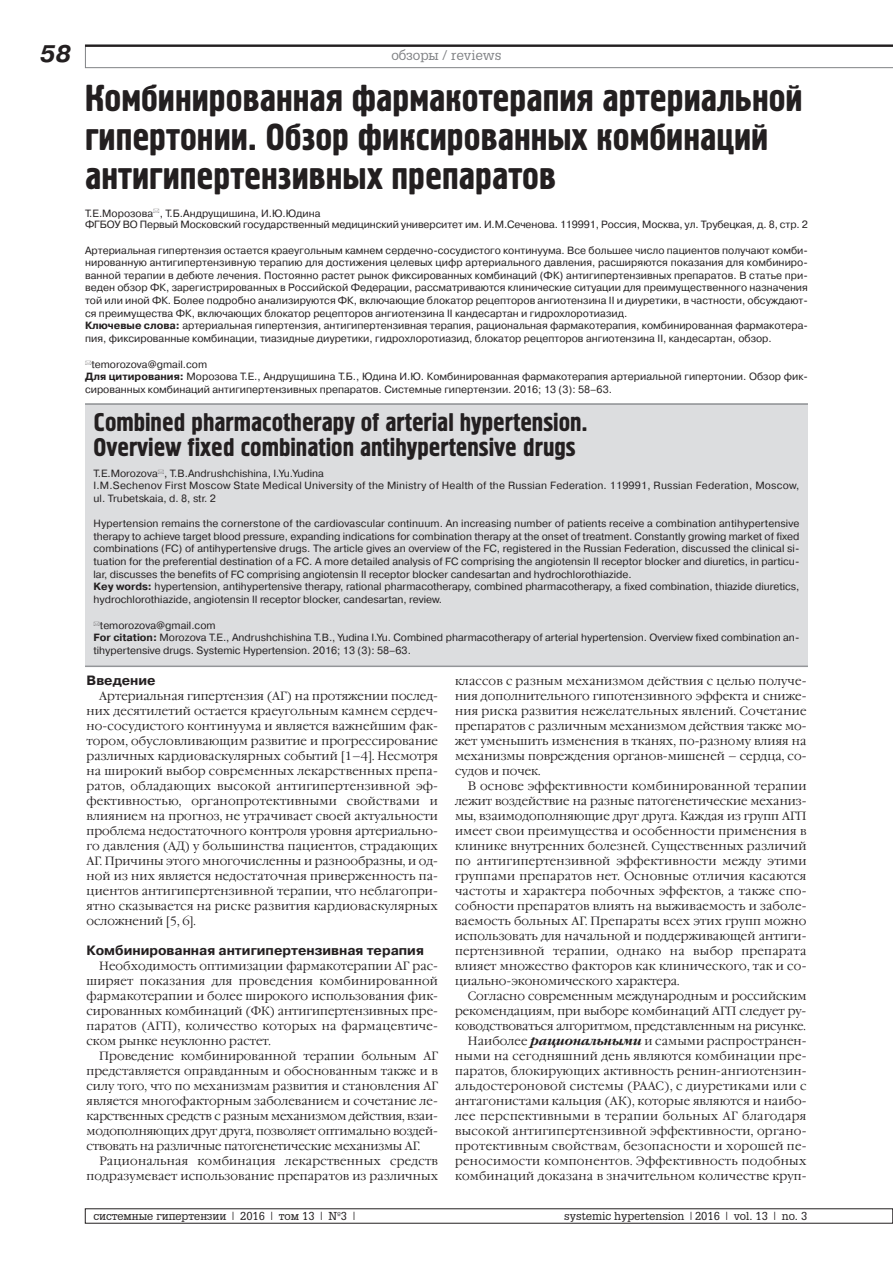
<style>
.page{position:relative;width:893px;height:1263px;background:#fff}
.page>*{position:absolute;margin:0;border:0;box-sizing:border-box;transform-origin:0 0}
.t1{font:37.5px/39px "Hermes C";color:#231f20}
.t2{font:25.5px/25.5px "Hermes C";color:#231f20}
.t3{font:italic 700 24px "Pragmatica C";color:#231f20}
.t4{font:700 13.5px "Pragmatica C";color:#231f20}
.t5{font:13.5px "AG Gloria";color:#808285}
.t6{font:300 12px/15px "Garamond C";letter-spacing:.015em;color:#231f20;text-align:justify}
.t7{font:11.25px "AG Gloria";color:#231f20}
.t8{font:10.5px/12.6px "Pragmatica C";color:#231f20}
.t9{font:10.5px/12.1px "Pragmatica C";letter-spacing:.02em;color:#231f20}
.s1{font-weight:700}
.s2{font-weight:700;font-style:italic}
</style>
<div class="page">
<div style="left:85px;top:403px;width:723px;height:264px;background:#dcdddf"></div>
<hr style="left:85px;top:403px;width:723px;height:2px;background:#939598">
<hr style="left:85px;top:665px;width:723px;height:2px;background:#939598">
<svg style="left:85px;top:47px;width:808px;height:21px"></svg>
<hr style="left:85px;top:45px;width:808px;height:2px;background:#231f20">
<h3 class="t3" style="left:40px;top:39px;width:33px">58</h3>
<p class="t5" style="left:391px;top:47px;width:112px">обзоры / reviews</p>
<h1 class="t1" style="left:85px;top:79px;width:719px">Комбинированная фармакотерапия артериальной гипертонии. Обзор фиксированных комбинаций антигипертензивных препаратов</h1>
<p class="t8" style="left:85px;top:207px;width:724px;line-height:11.9px">Т.Е.Морозова , Т.Б.Андрущишина, И.Ю.Юдина<br>ФГБОУ ВО Первый Московский государственный медицинский университет им. И.М.Сеченова. 119991, Россия, Москва, ул. Трубецкая, д. 8, стр. 2</p>
<p class="t8" style="left:85px;top:244px;width:724px">Артериальная гипертензия остается краеугольным камнем сердечно-сосудистого континуума. Все большее число пациентов получают комби&shy;нированную антигипертензивную терапию для достижения целевых цифр артериального давления, расширяются показания для комбиниро&shy;ванной терапии в дебюте лечения. Постоянно растет рынок фиксированных комбинаций (ФК) антигипертензивных препаратов. В статье при&shy;веден обзор ФК, зарегистрированных в Российской Федерации, рассматриваются клинические ситуации для преимущественного назначения той или иной ФК. Более подробно анализируются ФК, включающие блокатор рецепторов ангиотензина II и диуретики, в частности, обсуждают&shy;ся преимущества ФК, включающих блокатор рецепторов ангиотензина II кандесартан и гидрохлоротиазид.<br><span class="s1">Ключевые слова:</span> артериальная гипертензия, антигипертензивная терапия, рациональная фармакотерапия, комбинированная фармакотера&shy;пия, фиксированные комбинации, тиазидные диуретики, гидрохлоротиазид, блокатор рецепторов ангиотензина II, кандесартан, обзор.</p>
<p class="t8" style="left:85px;top:358px;width:724px;line-height:12.1px;text-indent:6px">temorozova@gmail.com<br><span class="s1">Для цитирования:</span> Морозова Т.Е., Андрущишина Т.Б., Юдина И.Ю. Комбинированная фармакотерапия артериальной гипертонии. Обзор фик&shy;сированных комбинаций антигипертензивных препаратов. Системные гипертензии. 2016; 13 (3): 58–63.</p>
<h2 class="t2" style="left:94px;top:409px;width:496px">Combined pharmacotherapy of arterial hypertension.<br>Overview fixed combination antihypertensive drugs</h2>
<p class="t9" style="left:94px;top:468px;width:707px">T.E.Morozova , T.B.Andrushchishina, I.Yu.Yudinа<br>I.M.Sechenov First Moscow State Medical University of the Ministry of Health of the Russian Federation. 119991, Russian Federation, Moscow, ul. Trubetskaia, d. 8, str. 2</p>
<p class="t8" style="left:94px;top:517px;width:707px">Hypertension remains the cornerstone of the cardiovascular continuum. An increasing number of patients receive a combination antihypertensive therapy to achieve target blood pressure, expanding indications for combination therapy at the onset of treatment. Constantly growing market of fixed combinations (FC) of antihypertensive drugs. The article gives an overview of the FC, registered in the Russian Federation, discussed the clinical si&shy;tuation for the preferential destination of a FC. A more detailed analysis of FC comprising the angiotensin II receptor blocker and diuretics, in particu&shy;lar, discusses the benefits of FC comprising angiotensin II receptor blocker candesartan and hydrochlorothiazide.<br><span class="s1">Key words:</span> hypertension, antihypertensive therapy, rational pharmacotherapy, combined pharmacotherapy, a fixed combination, thiazide diuretics, hydrochlorothiazide, angiotensin II receptor blocker, candesartan, review.</p>
<p class="t8" style="left:94px;top:619px;width:707px;line-height:12.1px;text-indent:6px">temorozova@gmail.com<br><span class="s1">For citation:</span> Morozova T.E., Andrushchishina T.B., Yudinа I.Yu. Combined pharmacotherapy of arterial hypertension. Overview fixed combination an&shy;tihypertensive drugs. Systemic Hypertension. 2016; 13 (3): 58–63.</p>
<p class="t4" style="left:87px;top:672px;width:71px">Введение</p>
<p class="t6" style="left:87px;top:688px;width:353px;text-indent:13px">Артериальная гипертензия (АГ) на протяжении послед&shy;них десятилетий остается краеугольным камнем сердеч&shy;но-сосудистого континуума и является важнейшим фак&shy;тором, обусловливающим развитие и прогрессирование различных кардиоваскулярных событий [1–4]. Несмотря на широкий выбор современных лекарственных препа&shy;ратов, обладающих высокой антигипертензивной эф&shy;фективностью, органопротективными свойствами и влиянием на прогноз, не утрачивает своей актуальности проблема недостаточного контроля уровня артериально&shy;го давления (АД) у большинства пациентов, страдающих АГ. Причины этого многочисленны и разнообразны, и од&shy;ной из них является недостаточная приверженность па&shy;циентов антигипертензивной терапии, что неблагопри&shy;ятно сказывается на риске развития кардиоваскулярных осложнений [5, 6].</p>
<p class="t4" style="left:87px;top:942px;width:339px">Комбинированная антигипертензивная терапия</p>
<p class="t6" style="left:87px;top:958px;width:353px;text-indent:13px">Необходимость оптимизации фармакотерапии АГ рас&shy;ширяет показания для проведения комбинированной фармакотерапии и более широкого использования фик&shy;сированных комбинаций (ФК) антигипертензивных пре&shy;паратов (АГП), количество которых на фармацевтиче&shy;ском рынке неуклонно растет.</p>
<p class="t6" style="left:87px;top:1048px;width:353px;text-indent:13px">Проведение комбинированной терапии больным АГ представляется оправданным и обоснованным также и в силу того, что по механизмам развития и становления АГ является многофакторным заболеванием и сочетание ле&shy;карственных средств с разным механизмом действия, взаи&shy;модополняющих друг друга, позволяет оптимально воздей&shy;ствовать на различные патогенетические механизмы АГ.</p>
<p class="t6" style="left:87px;top:1153px;width:353px;text-align:right">Рациональная комбинация лекарственных средств подразумевает использование препаратов из различных</p>
<p class="t6" style="left:455px;top:673px;width:353px">классов с разным механизмом действия с целью получе&shy;ния дополнительного гипотензивного эффекта и сниже&shy;ния риска развития нежелательных явлений. Сочетание препаратов с различным механизмом действия также мо&shy;жет уменьшить изменения в тканях, по-разному влияя на механизмы повреждения органов-мишеней – сердца, со&shy;судов и почек.</p>
<p class="t6" style="left:455px;top:778px;width:353px;text-indent:13px">В основе эффективности комбинированной терапии лежит воздействие на разные патогенетические механиз&shy;мы, взаимодополняющие друг друга. Каждая из групп АГП имеет свои преимущества и особенности применения в клинике внутренних болезней. Существенных различий по антигипертензивной эффективности между этими группами препаратов нет. Основные отличия касаются частоты и характера побочных эффектов, а также спо&shy;собности препаратов влиять на выживаемость и заболе&shy;ваемость больных АГ. Препараты всех этих групп можно использовать для начальной и поддерживающей антиги&shy;пертензивной терапии, однако на выбор препарата влияет множество факторов как клинического, так и со&shy;циально-экономического характера.</p>
<p class="t6" style="left:455px;top:988px;width:353px;text-align:right">Согласно современным международным и российским рекомендациям, при выборе комбинаций АГП следует ру&shy;ководствоваться алгоритмом, представленным на рисунке.<br>Наиболее <span class="s2">рациональными</span> и самыми распространен&shy;ными на сегодняшний день являются комбинации пре&shy;паратов, блокирующих активность ренин-ангиотензин&shy;альдостероновой системы (РААС), с диуретиками или с антагонистами кальция (АК), которые являются и наибо&shy;лее перспективными в терапии больных АГ благодаря высокой антигипертензивной эффективности, органо&shy;протективным свойствам, безопасности и хорошей пе&shy;реносимости компонентов. Эффективность подобных комбинаций доказана в значительном количестве круп-</p>
<p class="t7" style="left:94px;top:1209px;width:266px">системные гипертензии | 2016 | том 13 | №3 |</p>
<p class="t7" style="left:564px;top:1209px;width:245px">systemic hypertension |2016 | vol. 13 | no. 3</p>
</div>
